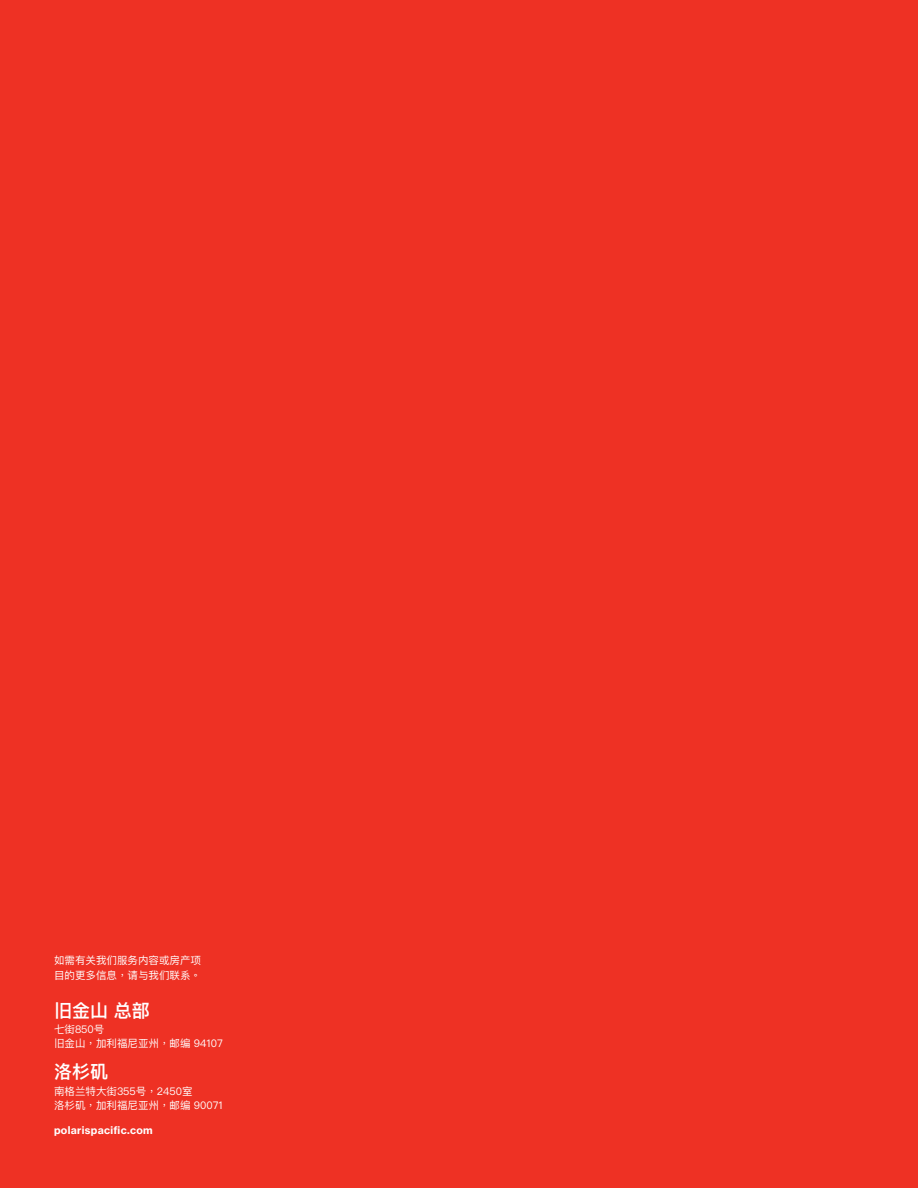
<style>
.page{position:relative;width:918px;height:1188px;background:#ee3124}
.page>*{position:absolute;margin:0;border:0;box-sizing:border-box;transform-origin:0 0}
.t1{font:600 18px "Ping Fang SC";color:#fff}
.t2{font:600 18px "Ping Fang HK";color:#fff}
.t3{font:10.5px/13.5px "Ping Fang HK";color:#fff}
.t4{font:10.5px "N Haas Grotesk TX Std 75 Bd";letter-spacing:.03em;color:#fff}
</style>
<div class="page">
<p class="t3" style="left:54px;top:953px;width:148px;line-height:15px">如需有关我们服务内容或房产项目的更多信息，请与我们联系。</p>
<h1 class="t1" style="left:54px;top:999px;width:97px">旧金山 总部</h1>
<p class="t3" style="left:54px;top:1023px;width:170px">七街850号<br>旧金山，加利福尼亚州，邮编 94107</p>
<h1 class="t2" style="left:54px;top:1061px;width:55px">洛杉矶</h1>
<p class="t3" style="left:54px;top:1085px;width:170px">南格兰特大街355号，2450室<br>洛杉矶，加利福尼亚州，邮编 90071</p>
<p class="t4" style="left:54px;top:1124px;width:100px">polarispacific.com</p>
</div>
